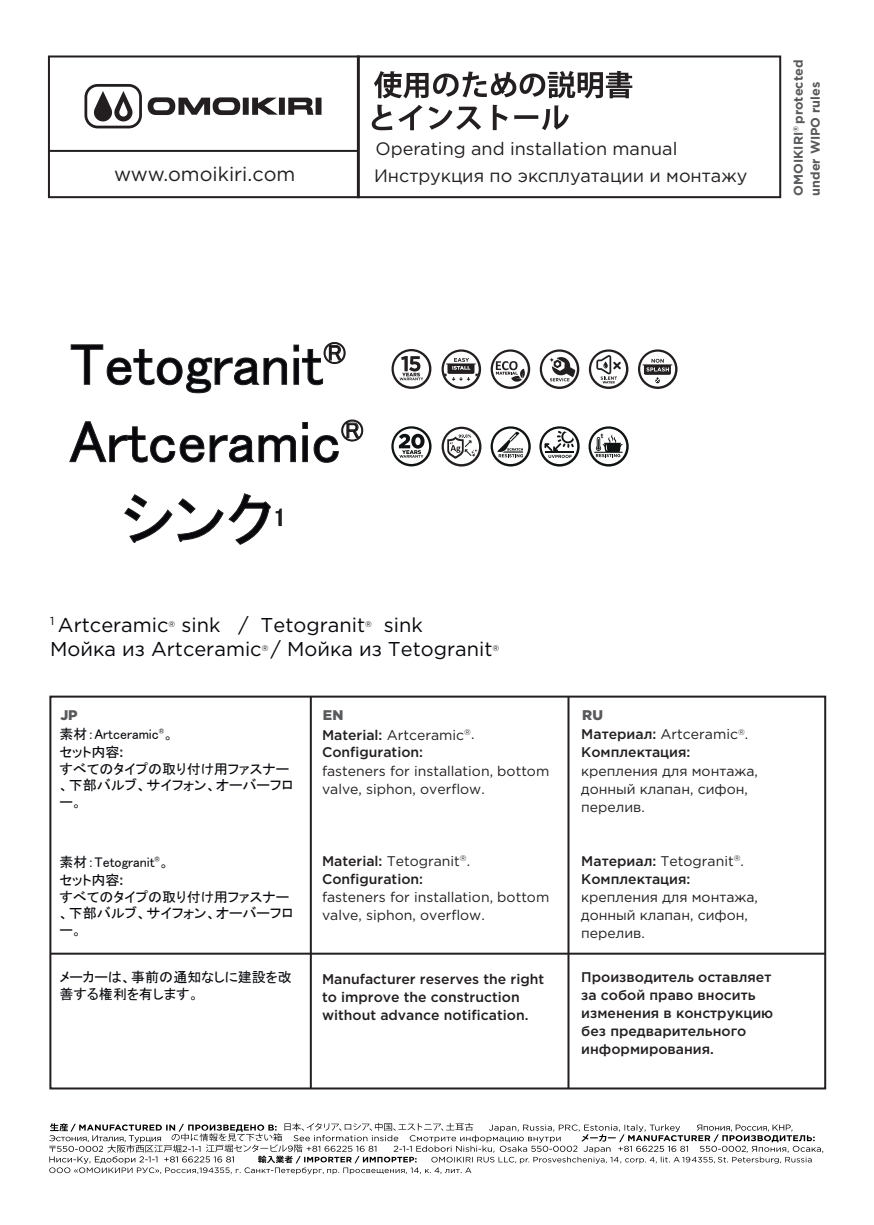
<style>
.page{position:relative;width:874px;height:1225px;background:#fff}
.page>*{position:absolute;margin:0;border:0;box-sizing:border-box;transform-origin:0 0}
.t1{font:59px "MS P Gothic";color:#06080c}
.t2{font:24.4px "MS P Gothic";color:#06080c}
.t3{font:20px "Gotham Pro";color:#06080c}
.t4{font:19.8px "Gotham Pro";color:#231f20}
.t5{font:18px "Gotham Pro";color:#231f20}
.t6{font:500 14px/18px "Gotham Pro";color:#231f20}
.t7{font:14px/18px "Gotham Pro";color:#231f20}
.t8{font:14px/17px "MS P Gothic";color:#06080c}
.t9{font:900 14px "Gotham Pro";color:#58595b}
.t10{font:700 12.6px/17px "Gotham Pro";color:#58595b}
.t11{font:8.2px "Gotham Pro";color:#000001}
.t12{font:700 6.4px "Gotham Pro";color:#0f1313}
.s1{font-family:"Gotham Pro";font-weight:500;color:#231f20}
.s2{font-weight:900;color:#58595b}
.s3{font-weight:400}
</style>
<div class="page">
<div style="left:49px;top:695px;width:776px;height:394px;border:2px solid #231f20"></div>
<div style="left:48px;top:55px;width:311px;height:143px;border:2px solid #231f20"></div>
<div style="left:357px;top:55px;width:423px;height:143px;border:2px solid #231f20"></div>
<svg style="left:148px;top:97px;width:173px;height:18px"></svg>
<svg style="left:84px;top:84px;width:58px;height:44px"></svg>
<svg style="left:69px;top:421px;width:227px;height:42px"></svg>
<svg style="left:302px;top:422px;width:5px;height:7px"></svg>
<svg style="left:313px;top:419px;width:50px;height:44px"></svg>
<svg style="left:374px;top:71px;width:258px;height:27px"></svg>
<svg style="left:371px;top:105px;width:197px;height:25px"></svg>
<hr style="left:310px;top:696px;width:2px;height:392px;background:#231f20">
<hr style="left:567px;top:696px;width:2px;height:392px;background:#231f20">
<hr style="left:50px;top:952px;width:774px;height:2px;background:#231f20">
<hr style="left:49px;top:150px;width:309px;height:2px;background:#231f20">
<svg style="left:124px;top:493px;width:157px;height:52px"></svg>
<svg style="left:49px;top:1122px;width:772px;height:52px"></svg>
<svg style="left:490px;top:426px;width:40px;height:40px"></svg>
<svg style="left:539px;top:426px;width:40px;height:40px"></svg>
<svg style="left:588px;top:426px;width:40px;height:40px"></svg>
<svg style="left:391px;top:426px;width:40px;height:40px"></svg>
<svg style="left:441px;top:427px;width:40px;height:39px"></svg>
<svg style="left:71px;top:344px;width:216px;height:49px"></svg>
<svg style="left:293px;top:342px;width:52px;height:43px"></svg>
<svg style="left:539px;top:349px;width:40px;height:40px"></svg>
<svg style="left:490px;top:349px;width:40px;height:40px"></svg>
<svg style="left:441px;top:349px;width:40px;height:40px"></svg>
<svg style="left:588px;top:349px;width:40px;height:40px"></svg>
<svg style="left:638px;top:349px;width:39px;height:40px"></svg>
<svg style="left:391px;top:349px;width:40px;height:40px"></svg>
<p class="t5" style="left:375px;top:139px;width:303px">Operating and installation manual</p>
<h3 class="t4" style="left:114px;top:163px;width:183px">www.omoikiri.com</h3>
<p class="t5" style="left:374px;top:166px;width:374px">Инструкция по эксплуатации и монтажу</p>
<p class="t10" style="left:789px;top:195px;width:137px;rotate:-90deg">OMOIKIRI<sup>®</sup> protected under WIPO rules</p>
<h1 class="t1" style="left:70px;top:334px;width:278px">Tetogranit<sup>®</sup></h1>
<h1 class="t1" style="left:69px;top:411px;width:296px">Artceramic<sup>®</sup></h1>
<h1 class="t1" style="left:122px;top:489px;width:153px">シンク</h1>
<h2 class="t2" style="left:273px;top:505px;width:14px">1</h2>
<h3 class="t3" style="left:50px;top:614px;width:120px"><sup>1</sup> Artceramic</h3>
<p class="t11" style="left:168px;top:620px;width:8px">®</p>
<h3 class="t3" style="left:181px;top:614px;width:185px">sink / Tetogranit</h3>
<p class="t11" style="left:365px;top:620px;width:8px">®</p>
<h3 class="t3" style="left:384px;top:614px;width:40px">sink</h3>
<h3 class="t3" style="left:50px;top:638px;width:213px">Мойка из Artceramic</h3>
<p class="t11" style="left:261px;top:644px;width:8px">®</p>
<h3 class="t3" style="left:271px;top:638px;width:223px">/ Мойка из Tetogranit</h3>
<p class="t11" style="left:492px;top:644px;width:8px">®</p>
<p class="t9" style="left:60px;top:707px;width:19px">JP</p>
<p class="t8" style="left:59px;top:725px;width:235px">素材：Artceramic<sup>®</sup>。<br>セット内容<span class="s1">:<br></span>すべてのタイプの取り付け用ファスナー、下部バルブ、サイフォン、オーバーフロー。</p>
<p class="t8" style="left:59px;top:853px;width:235px">素材：Tetogranit<sup>®</sup>。<br>セット内容<span class="s1">:<br></span>すべてのタイプの取り付け用ファスナー、下部バルブ、サイフォン、オーバーフロー。</p>
<p class="t8" style="left:59px;top:968px;width:234px">メーカーは、事前の通知なしに建設を改善する権利を有します。</p>
<p class="t6" style="left:322px;top:706px;width:154px;line-height:18.6px"><span class="s2">EN<br></span>Material: <span class="s3">Artceramic</span><sup>®</sup><span class="s3">.<br></span>Сonfiguration:</p>
<p class="t7" style="left:322px;top:761px;width:229px">fasteners for installation, bottom valve, siphon, overflow.</p>
<p class="t6" style="left:322px;top:851px;width:149px">Material: <span class="s3">Tetogranit</span><sup>®</sup><span class="s3">.<br></span>Сonfiguration:</p>
<p class="t7" style="left:322px;top:887px;width:229px">fasteners for installation, bottom valve, siphon, overflow.</p>
<p class="t6" style="left:322px;top:969px;width:223px">Manufacturer reserves the right to improve the construction without advance notification.</p>
<p class="t12" style="left:600px;top:432px;width:4px">t</p>
<p class="t6" style="left:581px;top:706px;width:168px;line-height:18.6px"><span class="s2">RU<br></span>Материал: <span class="s3">Artceramic</span><sup>®</sup><span class="s3">.<br></span>Комплектация:</p>
<p class="t7" style="left:581px;top:761px;width:178px">крепления для монтажа, донный клапан, сифон, перелив.</p>
<p class="t6" style="left:581px;top:851px;width:164px">Материал: <span class="s3">Tetogranit</span><sup>®</sup><span class="s3">.<br></span>Комплектация:</p>
<p class="t7" style="left:581px;top:887px;width:178px">крепления для монтажа, донный клапан, сифон, перелив.</p>
<p class="t6" style="left:581px;top:967px;width:193px">Производитель оставляет за собой право вносить изменения в конструкцию без предварительного информирования.</p>
</div>
